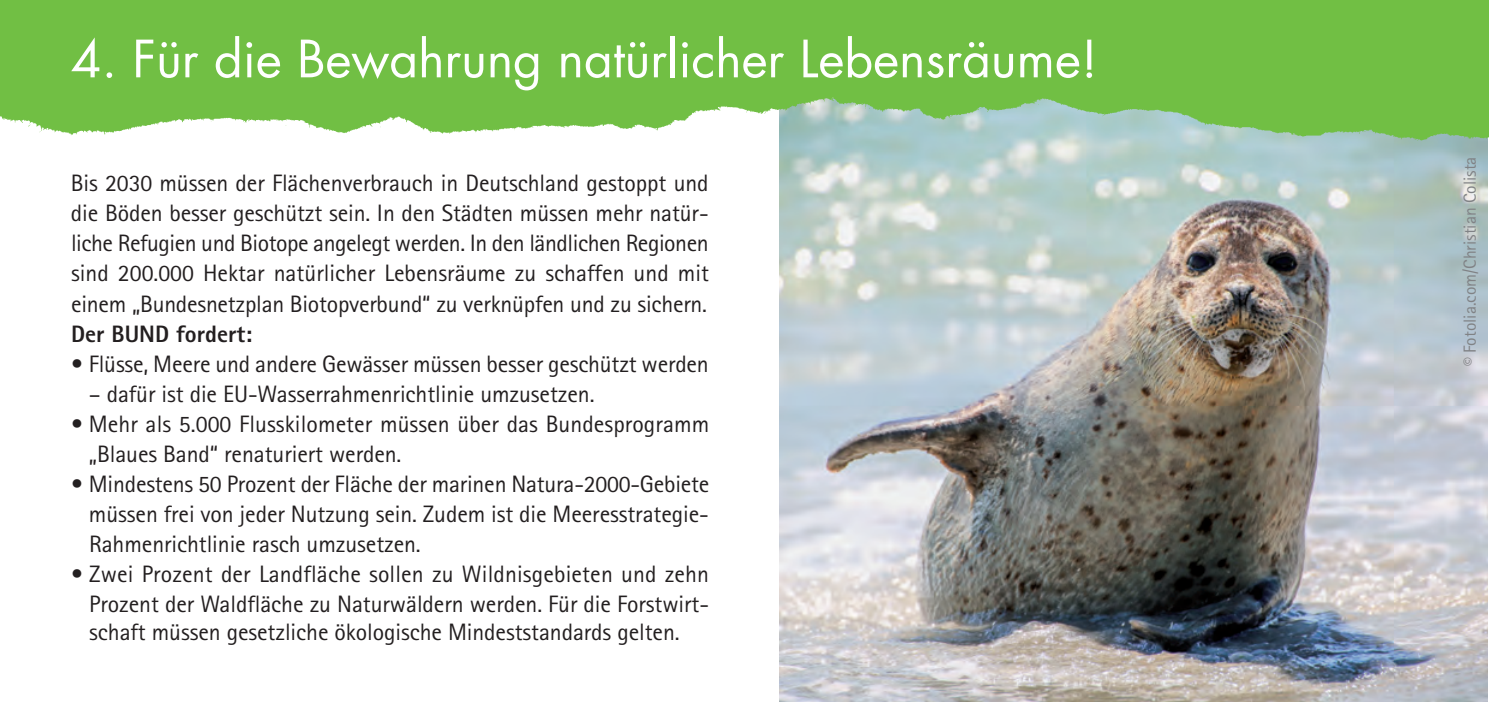
<style>
.page{position:relative;width:1489px;height:702px;background:#fff}
.page>*{position:absolute;margin:0;border:0;box-sizing:border-box;transform-origin:0 0}
.t1{font:50px "Futura";color:#fff}
.t2{font:23.75px/30px "Agfa Rotis Sans Serif";letter-spacing:-.005em;color:#231f20;text-align:justify}
.t3{font:800 23.75px "Agfa Rotis Sans Serif";color:#231f20}
.t4{font:17.5px "Agfa Rotis Sans Serif";color:#808285}
</style>
<div class="page">
<img style="left:780px;top:143px;width:707px;height:559px">
<img style="left:0;top:0;width:1488px;height:143px">
<div style="left:1466px;top:0;width:22px;height:142px;background:#71bf44"></div>
<h1 class="t1" style="left:71px;top:36px;width:1028px">4. Für die Bewahrung natürlicher Lebensräume!</h1>
<p class="t2" style="left:71px;top:171px;width:639px">Bis 2030 müssen der Flächenverbrauch in Deutschland gestoppt und die Böden besser geschützt sein. In den Städten müssen mehr natür&shy;liche Refugien und Biotope angelegt werden. In den ländlichen Regionen sind 200.000 Hektar natürlicher Lebensräume zu schaffen und mit einem „Bundesnetzplan Biotopverbund“ zu verknüpfen und zu sichern.</p>
<p class="t3" style="left:71px;top:325px;width:183px">Der BUND fordert:</p>
<p class="t2" style="left:71px;top:351px;width:639px">• Flüsse, Meere und andere Gewässer müssen besser geschützt werden</p>
<p class="t2" style="left:89px;top:381px;width:507px">– dafür ist die EU-Wasserrahmenrichtlinie umzusetzen.</p>
<p class="t2" style="left:89px;top:411px;width:622px;text-indent:-18px">• Mehr als 5.000 Flusskilometer müssen über das Bundesprogramm „Blaues Band“ renaturiert werden.</p>
<p class="t2" style="left:89px;top:471px;width:622px;text-indent:-18px">• Mindestens 50 Prozent der Fläche der marinen Natura-2000-Gebiete müssen frei von jeder Nutzung sein. Zudem ist die Meeresstrategie-Rahmenrichtlinie rasch umzusetzen.</p>
<p class="t2" style="left:89px;top:561px;width:621px;line-height:29.2px;text-indent:-18px">• Zwei Prozent der Landfläche sollen zu Wildnisgebieten und zehn Prozent der Waldfläche zu Naturwäldern werden. Für die Forstwirt&shy;schaft müssen gesetzliche ökologische Mindeststandards gelten.</p>
<p class="t4" style="left:1463px;top:366px;width:211px;rotate:-90deg">© Fotolia.com/Christian Colista</p>
</div>
